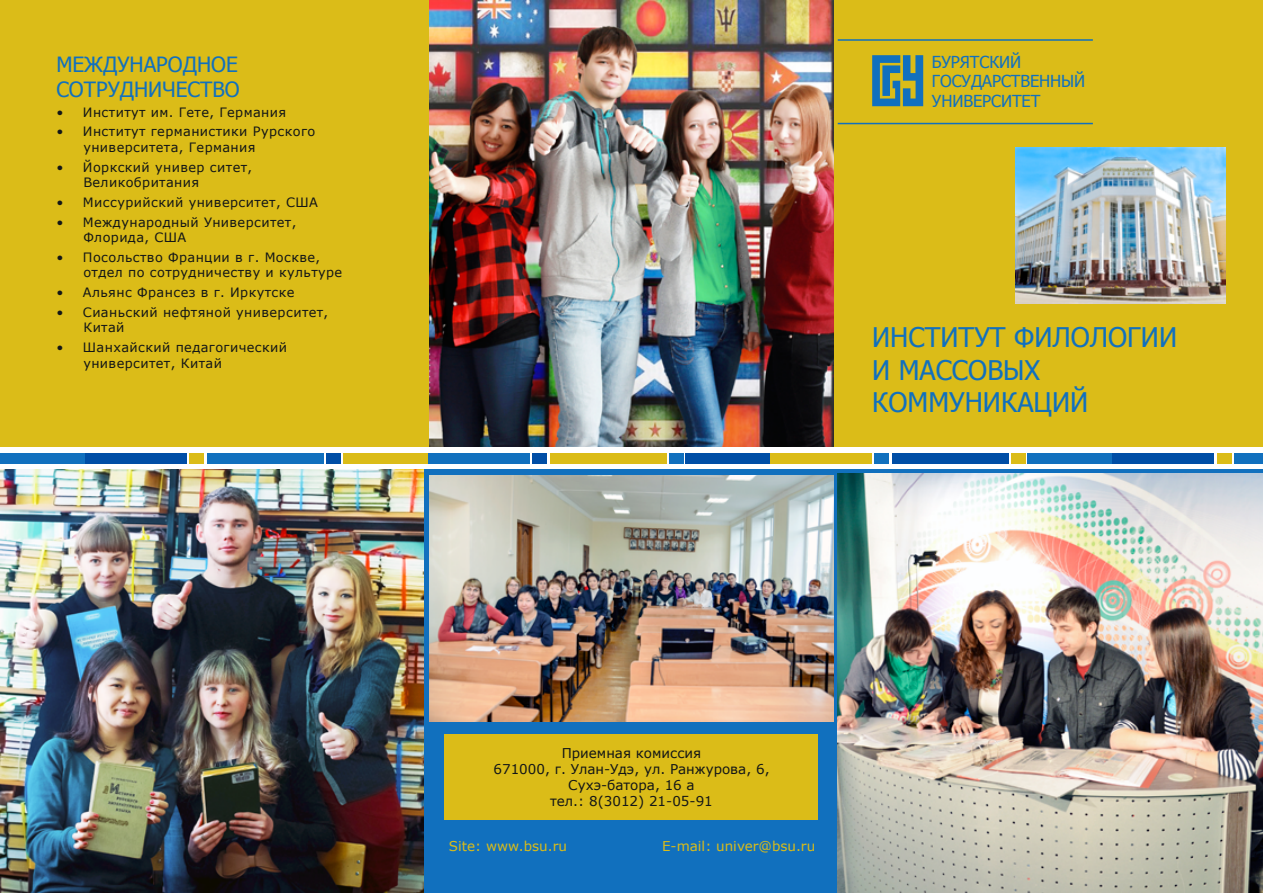
<style>
.page{position:relative;width:1263px;height:893px;background:#fff}
.page>*{position:absolute;margin:0;border:0;box-sizing:border-box;transform-origin:0 0}
.t1{font:27px/32.4px "Tahoma";color:#1170be}
.t2{font:21px/25.2px "Tahoma";color:#1170be}
.t3{font:16.5px/19.5px "Tahoma";letter-spacing:-.005em;color:#1170be}
.t4{font:13.5px/16.2px "Verdana";color:#131617;text-align:center}
.t5{font:13.5px "Verdana";color:#dbbc18}
.t6{font:12.9px/15.5px "Verdana";letter-spacing:.03em;color:#131617}
</style>
<div class="page">
<div style="left:0;top:0;width:1263px;height:446px;background:#dbbc18"></div>
<div style="left:0;top:470px;width:1263px;height:423px;background:#1170be"></div>
<hr style="left:838px;top:39px;width:255px;height:2px;background:#1170be">
<hr style="left:838px;top:123px;width:255px;height:1px;background:#1170be">
<div style="left:445px;top:734px;width:373px;height:85px;background:#dbbc18"></div>
<div style="left:0;top:453px;width:85px;height:10px;background:#1170be"></div>
<div style="left:85px;top:453px;width:102px;height:10px;background:#004ea6"></div>
<div style="left:190px;top:453px;width:14px;height:10px;background:#dbbc18"></div>
<div style="left:207px;top:453px;width:116px;height:10px;background:#1170be"></div>
<div style="left:326px;top:453px;width:14px;height:10px;background:#004ea6"></div>
<div style="left:343px;top:453px;width:85px;height:10px;background:#dbbc18"></div>
<div style="left:428px;top:453px;width:102px;height:10px;background:#1170be"></div>
<div style="left:533px;top:453px;width:14px;height:10px;background:#004ea6"></div>
<div style="left:550px;top:453px;width:116px;height:10px;background:#dbbc18"></div>
<div style="left:669px;top:453px;width:14px;height:10px;background:#1170be"></div>
<div style="left:685px;top:453px;width:85px;height:10px;background:#004ea6"></div>
<div style="left:770px;top:453px;width:102px;height:10px;background:#dbbc18"></div>
<div style="left:875px;top:453px;width:14px;height:10px;background:#1170be"></div>
<div style="left:892px;top:453px;width:116px;height:10px;background:#004ea6"></div>
<div style="left:1011px;top:453px;width:14px;height:10px;background:#dbbc18"></div>
<div style="left:1027px;top:453px;width:85px;height:10px;background:#1170be"></div>
<div style="left:1112px;top:453px;width:102px;height:10px;background:#004ea6"></div>
<div style="left:1217px;top:453px;width:14px;height:10px;background:#dbbc18"></div>
<div style="left:1234px;top:453px;width:29px;height:10px;background:#1170be"></div>
<svg style="left:872px;top:55px;width:51px;height:51px"></svg>
<img style="left:1015px;top:148px;width:211px;height:155px">
<img style="left:838px;top:473px;width:425px;height:420px">
<img style="left:429px;top:1px;width:404px;height:445px">
<img style="left:429px;top:476px;width:404px;height:245px">
<img style="left:0;top:470px;width:423px;height:423px">
<h2 class="t2" style="left:56px;top:50px;width:185px">МЕЖДУНАРОДНОЕ<br>СОТРУДНИЧЕСТВО</h2>
<p class="t6" style="left:56px;top:104px;width:231px">• Институт им. Гете, Германия</p>
<p class="t6" style="left:83px;top:124px;width:233px;text-indent:-27px">• Институт германистики Рурского университета, Германия</p>
<p class="t6" style="left:83px;top:159px;width:170px;text-indent:-27px">• Йоркский универ ситет,<br>Великобритания</p>
<p class="t6" style="left:56px;top:194px;width:263px">• Миссурийский университет, США</p>
<p class="t6" style="left:83px;top:214px;width:215px;text-indent:-27px">• Международный Университет,<br>Флорида, США</p>
<p class="t6" style="left:83px;top:249px;width:260px;text-indent:-27px">• Посольство Франции в г. Москве, отдел по сотрудничеству и культуре</p>
<p class="t6" style="left:56px;top:284px;width:240px">• Альянс Франсез в г. Иркутске</p>
<p class="t6" style="left:83px;top:304px;width:246px;text-indent:-27px">• Сианьский нефтяной университет,<br>Китай</p>
<p class="t6" style="left:83px;top:339px;width:205px;text-indent:-27px">• Шанхайский педагогический университет, Китай</p>
<p class="t3" style="left:932px;top:51px;width:155px">БУРЯТСКИЙ<br>ГОСУДАРСТВЕННЫЙ<br>УНИВЕРСИТЕТ</p>
<h1 class="t1" style="left:872px;top:320px;width:306px">ИНСТИТУТ ФИЛОЛОГИИ<br>И МАССОВЫХ<br>КОММУНИКАЦИЙ</h1>
<p class="t4" style="left:493px;top:744px;width:278px">Приемная комиссия<br>671000, г. Улан-Удэ, ул. Ранжурова, 6,<br>Сухэ-батора, 16 а<br>тел.: 8(3012) 21-05-91</p>
<p class="t5" style="left:449px;top:836px;width:119px">Site: www.bsu.ru</p>
<p class="t5" style="left:662px;top:836px;width:155px">E-mail: univer@bsu.ru</p>
</div>
